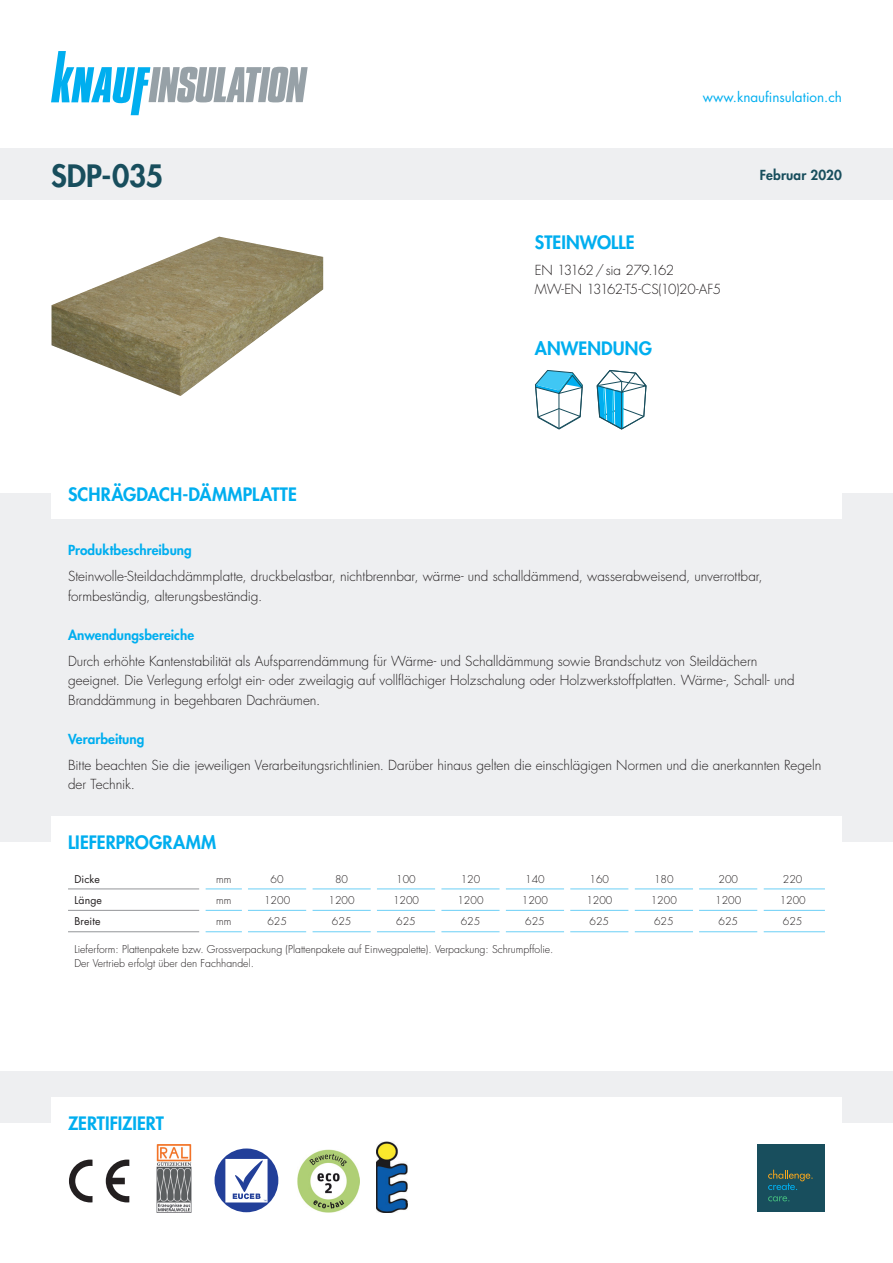
<style>
.page{position:relative;width:893px;height:1263px;background:#fff}
.page>*{position:absolute;margin:0;border:0;box-sizing:border-box;transform-origin:0 0}
.Produktname{font:800 30px "Futura Std";letter-spacing:-.005em;color:#184e5d}
.Untertitel1{font:800 18px "Futura Std";letter-spacing:.005em;color:#00aeef}
.Grundtext{font:300 13.5px/19.5px "Futura Std";letter-spacing:-.005em;color:#231f20}
.Untertitel2{font:800 13.5px "Futura Std";letter-spacing:.005em;color:#00aeef}
.Grundtext-2{font:300 13.5px "Futura Std";letter-spacing:-.06em;color:#231f20}
.t1{font:13.5px "Futura Std";color:#00aeef}
.Datum{font:800 13.5px "Futura Std";letter-spacing:.01em;color:#184e5d}
.t2{font:300 10.5px/14.2px "Futura Std";color:#231f20}
.t3{font:10.5px "Futura Std";letter-spacing:.01em;color:#231f20}
</style>
<div class="page">
<div style="left:0;top:1071px;width:893px;height:52px;background:#eeeff1"></div>
<div style="left:0;top:149px;width:893px;height:51px;background:#eeeff1"></div>
<div style="left:0;top:493px;width:893px;height:349px;background:#eeeff1"></div>
<img style="left:52px;top:237px;width:271px;height:159px">
<div style="left:51px;top:468px;width:791px;height:51px;background:#fff"></div>
<svg style="left:51px;top:51px;width:257px;height:64px"></svg>
<div style="left:51px;top:1097px;width:791px;height:51px;background:#fff"></div>
<div style="left:757px;top:1144px;width:68px;height:68px;background:#184e5d"></div>
<svg style="left:768px;top:1170px;width:45px;height:20px"></svg>
<svg style="left:768px;top:1196px;width:21px;height:5px"></svg>
<div style="left:51px;top:816px;width:791px;height:51px;background:#fff"></div>
<svg style="left:535px;top:370px;width:48px;height:59px"></svg>
<hr style="left:68px;top:888px;width:131px;height:1px;background:#939598">
<hr style="left:68px;top:910px;width:131px;height:1px;background:#939598">
<hr style="left:68px;top:931px;width:131px;height:1px;background:#939598">
<hr style="left:205px;top:888px;width:37px;height:1px;background:#6bcff6">
<hr style="left:248px;top:888px;width:58px;height:1px;background:#6bcff6">
<hr style="left:312px;top:888px;width:59px;height:1px;background:#6bcff6">
<hr style="left:377px;top:888px;width:58px;height:1px;background:#6bcff6">
<hr style="left:441px;top:888px;width:59px;height:1px;background:#6bcff6">
<hr style="left:506px;top:888px;width:58px;height:1px;background:#6bcff6">
<hr style="left:570px;top:888px;width:59px;height:1px;background:#6bcff6">
<hr style="left:635px;top:888px;width:58px;height:1px;background:#6bcff6">
<hr style="left:699px;top:888px;width:58px;height:1px;background:#6bcff6">
<hr style="left:763px;top:888px;width:62px;height:1px;background:#6bcff6">
<hr style="left:205px;top:910px;width:37px;height:1px;background:#6bcff6">
<hr style="left:248px;top:910px;width:58px;height:1px;background:#6bcff6">
<hr style="left:312px;top:910px;width:59px;height:1px;background:#6bcff6">
<hr style="left:377px;top:910px;width:58px;height:1px;background:#6bcff6">
<hr style="left:441px;top:910px;width:59px;height:1px;background:#6bcff6">
<hr style="left:506px;top:910px;width:58px;height:1px;background:#6bcff6">
<hr style="left:570px;top:910px;width:59px;height:1px;background:#6bcff6">
<hr style="left:635px;top:910px;width:58px;height:1px;background:#6bcff6">
<hr style="left:699px;top:910px;width:58px;height:1px;background:#6bcff6">
<hr style="left:763px;top:910px;width:62px;height:1px;background:#6bcff6">
<hr style="left:205px;top:931px;width:37px;height:1px;background:#6bcff6">
<hr style="left:248px;top:931px;width:58px;height:1px;background:#6bcff6">
<hr style="left:312px;top:931px;width:59px;height:1px;background:#6bcff6">
<hr style="left:377px;top:931px;width:58px;height:1px;background:#6bcff6">
<hr style="left:441px;top:931px;width:59px;height:1px;background:#6bcff6">
<hr style="left:506px;top:931px;width:58px;height:1px;background:#6bcff6">
<hr style="left:570px;top:931px;width:59px;height:1px;background:#6bcff6">
<hr style="left:635px;top:931px;width:58px;height:1px;background:#6bcff6">
<hr style="left:699px;top:931px;width:58px;height:1px;background:#6bcff6">
<hr style="left:763px;top:931px;width:62px;height:1px;background:#6bcff6">
<img style="left:156px;top:1144px;width:36px;height:68px">
<svg style="left:215px;top:1148px;width:63px;height:64px"></svg>
<svg style="left:69px;top:1159px;width:24px;height:43px"></svg>
<svg style="left:106px;top:1159px;width:23px;height:43px"></svg>
<img style="left:297px;top:1150px;width:62px;height:62px">
<img style="left:377px;top:1141px;width:31px;height:71px">
<svg style="left:597px;top:370px;width:49px;height:59px"></svg>
<p class="Produktname" style="left:51px;top:157px;width:114px">SDP-035</p>
<p class="Untertitel1" style="left:68px;top:483px;width:230px">SCHRÄGDACH-DÄMMPLATTE</p>
<p class="t1" style="left:703px;top:88px;width:141px">www.knaufinsulation.ch</p>
<p class="Untertitel1" style="left:535px;top:231px;width:101px">STEINWOLLE</p>
<p class="Grundtext-2" style="left:535px;top:261px;width:141px">EN 13162 / sia 279.162</p>
<p class="Grundtext-2" style="left:535px;top:281px;width:188px">MW-EN 13162-T5-CS(10)20-AF5</p>
<h2 class="Untertitel1" style="left:535px;top:337px;width:119px">ANWENDUNG</h2>
<p class="Datum" style="left:760px;top:166px;width:84px">Februar 2020</p>
<p class="Untertitel2" style="left:68px;top:542px;width:125px">Produktbeschreibung</p>
<p class="Grundtext" style="left:68px;top:567px;width:696px">Steinwolle-Steildachdämmplatte, druckbelastbar, nichtbrennbar, wärme- und schalldämmend, wasserabweisend, unverrottbar, formbeständig, alterungsbeständig.</p>
<p class="Untertitel2" style="left:68px;top:626px;width:128px">Anwendungsbereiche</p>
<p class="Grundtext" style="left:68px;top:651px;width:728px">Durch erhöhte Kantenstabilität als Aufsparrendämmung für Wärme- und Schalldämmung sowie Brandschutz von Steildächern geeignet. Die Verlegung erfolgt ein- oder zweilagig auf vollflächiger Holzschalung oder Holzwerkstoffplatten. Wärme-, Schall- und<br>Branddämmung in begehbaren Dachräumen.</p>
<p class="Untertitel2" style="left:68px;top:730px;width:78px">Verarbeitung</p>
<p class="Grundtext" style="left:68px;top:755px;width:755px">Bitte beachten Sie die jeweiligen Verarbeitungsrichtlinien. Darüber hinaus gelten die einschlägigen Normen und die anerkannten Regeln der Technik.</p>
<p class="Untertitel1" style="left:68px;top:831px;width:150px">LIEFERPROGRAMM</p>
<p class="t3" style="left:74px;top:872px;width:27px">Dicke</p>
<p class="t2" style="left:216px;top:872px;width:17px">mm</p>
<p class="t2" style="left:271px;top:872px;width:15px">60</p>
<p class="t2" style="left:335px;top:872px;width:15px">80</p>
<p class="t2" style="left:396px;top:872px;width:21px">100</p>
<p class="t2" style="left:461px;top:872px;width:21px">120</p>
<p class="t2" style="left:525px;top:872px;width:21px">140</p>
<p class="t2" style="left:590px;top:872px;width:21px">160</p>
<p class="t2" style="left:654px;top:872px;width:21px">180</p>
<p class="t2" style="left:718px;top:872px;width:21px">200</p>
<p class="t2" style="left:783px;top:872px;width:21px">220</p>
<p class="t3" style="left:74px;top:893px;width:29px">Länge</p>
<p class="t2" style="left:216px;top:893px;width:17px">mm</p>
<p class="t2" style="left:264px;top:893px;width:28px">1200</p>
<p class="t2" style="left:329px;top:893px;width:28px">1200</p>
<p class="t2" style="left:393px;top:893px;width:28px">1200</p>
<p class="t2" style="left:457px;top:893px;width:28px">1200</p>
<p class="t2" style="left:522px;top:893px;width:28px">1200</p>
<p class="t2" style="left:586px;top:893px;width:28px">1200</p>
<p class="t2" style="left:651px;top:893px;width:28px">1200</p>
<p class="t2" style="left:715px;top:893px;width:28px">1200</p>
<p class="t2" style="left:780px;top:893px;width:28px">1200</p>
<p class="t3" style="left:74px;top:915px;width:28px">Breite</p>
<p class="t2" style="left:216px;top:915px;width:17px">mm</p>
<p class="t2" style="left:267px;top:915px;width:21px">625</p>
<p class="t2" style="left:332px;top:915px;width:21px">625</p>
<p class="t2" style="left:396px;top:915px;width:21px">625</p>
<p class="t2" style="left:461px;top:915px;width:21px">625</p>
<p class="t2" style="left:525px;top:915px;width:21px">625</p>
<p class="t2" style="left:590px;top:915px;width:21px">625</p>
<p class="t2" style="left:654px;top:915px;width:21px">625</p>
<p class="t2" style="left:718px;top:915px;width:21px">625</p>
<p class="t2" style="left:783px;top:915px;width:21px">625</p>
<p class="t2" style="left:74px;top:942px;width:481px">Lieferform: Plattenpakete bzw. Grossverpackung (Plattenpakete auf Einwegpalette). Verpackung: Schrumpffolie.<br>Der Vertrieb erfolgt über den Fachhandel.</p>
<h2 class="Untertitel1" style="left:68px;top:1112px;width:97px">ZERTIFIZIERT</h2>
</div>
